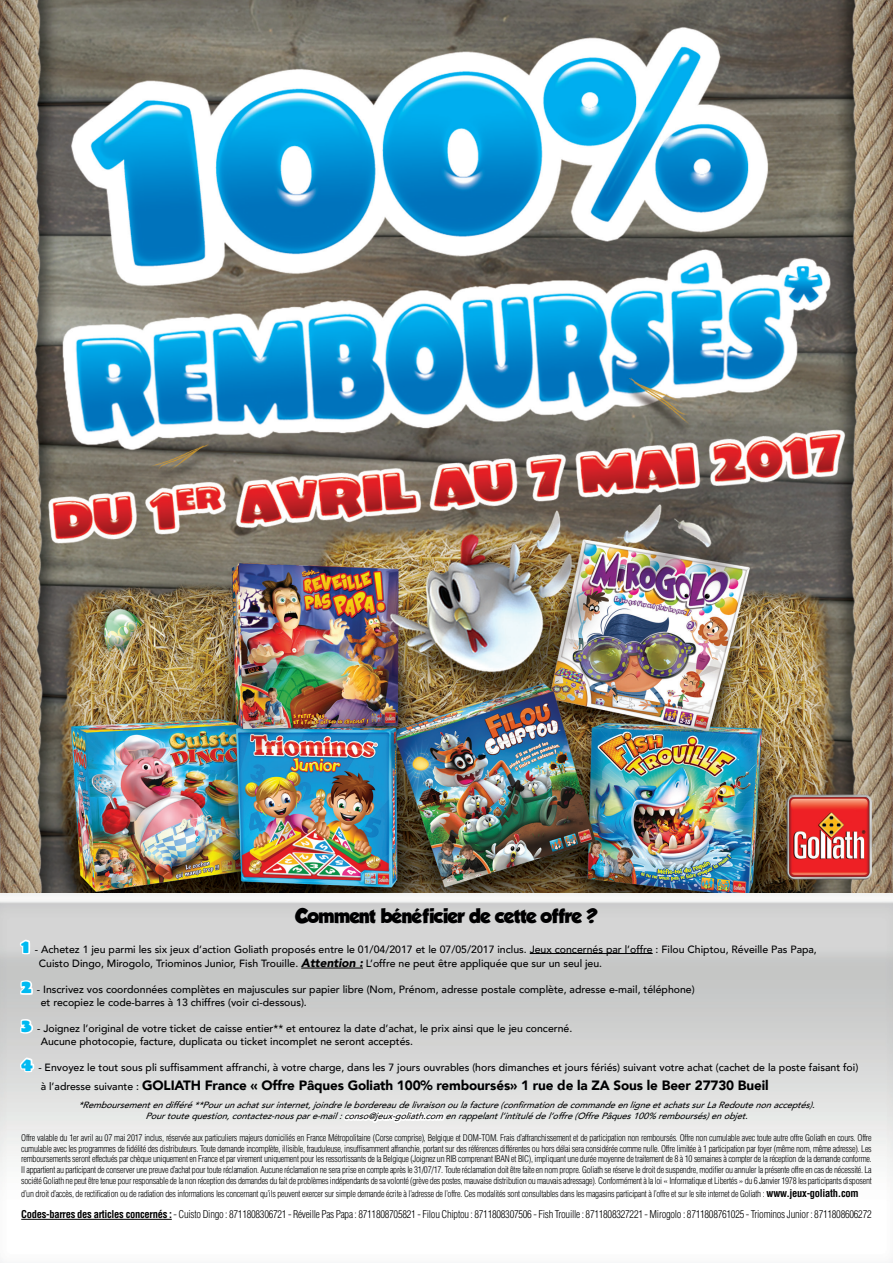
<style>
.page{position:relative;width:893px;height:1263px;background:#fff}
.page>*{position:absolute;margin:0;border:0;box-sizing:border-box;transform-origin:0 0}
.t1{font:18px "Groboldov";letter-spacing:-.025em;color:#000001}
.t2{font:900 13.5px "Avenir";letter-spacing:-.01em;color:#000001}
.t3{font:500 10.5px/12.6px "Avenir";color:#000001}
.t4{font:300 condensed 10.5px "Helvetica";letter-spacing:-.025em;color:#000001}
.t5{font:300 condensed 9px/10.8px "Helvetica";letter-spacing:-.025em;color:#000001;text-align:justify}
.t6{font:italic 500 9px/10.8px "Avenir";color:#000001;text-align:center}
.s1{font-family:"El Grande";font-weight:400;font-size:16.5px;color:#00baf1}
.s2{font-weight:900;font-style:italic;font-size:12px}
.s3{font-weight:500;font-size:10.5px}
.s4{font-weight:700;font-size:10.5px}
.s5{font-weight:700}
</style>
<div class="page">
<img style="left:0;top:0;width:893px;height:893px">
<img style="left:0;top:893px;width:893px;height:370px">
<hr style="left:530px;top:953px;width:123px;height:1px;background:#000001">
<hr style="left:301px;top:968px;width:62px;height:1px;background:#000001">
<hr style="left:21px;top:1219px;width:151px;height:1px;background:#000001">
<svg style="left:17px;top:937px;width:16px;height:20px"></svg>
<svg style="left:18px;top:979px;width:18px;height:18px"></svg>
<svg style="left:19px;top:1017px;width:16px;height:19px"></svg>
<svg style="left:18px;top:1055px;width:18px;height:20px"></svg>
<svg style="left:341px;top:1099px;width:106px;height:37px"></svg>
<svg style="left:763px;top:1166px;width:98px;height:76px"></svg>
<h1 class="t1" style="left:295px;top:902px;width:304px">Comment bénéficier de cette offre ?</h1>
<p class="t3" style="left:39px;top:941px;width:780px;line-height:14.4px;text-indent:-18px"><span class="s1">1</span> - Achetez 1 jeu parmi les six jeux d’action Goliath proposés entre le 01/04/2017 et le 07/05/2017 inclus. Jeux concernés par l’offre : Filou Chiptou, Réveille Pas Papa,<br>Cuisto Dingo, Mirogolo, Triominos Junior, Fish Trouille. <span class="s2">Attention :</span> L’offre ne peut être appliquée que sur un seul jeu.</p>
<p class="t3" style="left:41px;top:983px;width:655px;text-indent:-19px"><span class="s1">2</span> - Inscrivez vos coordonnées complètes en majuscules sur papier libre (Nom, Prénom, adresse postale complète, adresse e-mail, téléphone) et recopiez le code-barres à 13 chiffres (voir ci-dessous).</p>
<p class="t3" style="left:41px;top:1021px;width:533px;text-indent:-19px"><span class="s1">3</span> - Joignez l’original de votre ticket de caisse entier** et entourez la date d’achat, le prix ainsi que le jeu concerné.<br>Aucune photocopie, facture, duplicata ou ticket incomplet ne seront acceptés.</p>
<p class="t3" style="left:21px;top:1060px;width:838px"><span class="s1">4</span> - Envoyez le tout sous pli suffisamment affranchi, à votre charge, dans les 7 jours ouvrables (hors dimanches et jours fériés) suivant votre achat (cachet de la poste faisant foi)</p>
<h2 class="t2" style="left:41px;top:1074px;width:729px"><span class="s3">à l’adresse suivante :</span> GOLIATH France « Offre Pâques Goliath 100% remboursés» 1 rue de la ZA Sous le Beer 27730 Bueil</h2>
<p class="t6" style="left:78px;top:1099px;width:743px">*Remboursementendifféré**Pourunachatsurinternet,joindrelebordereaudelivraisonoulafacture(confirmationdecommandeenligneetachatssurLaRedoutenonacceptés).<br>Pourtoutequestion,contactez-nouspare-mail:conso@jeux-goliath.com enrappelantl’intitulédel’offre(OffrePâques100%remboursés)enobjet.</p>
<p class="t5" style="left:21px;top:1132px;width:852px">Offre valable du 1er avril au 07 mai 2017 inclus, réservée aux particuliers majeurs domiciliés en France Métropolitaine (Corse comprise), Belgique et DOM-TOM. Frais d’affranchissement et de participation non remboursés. Offre non cumulable avec toute autre offre Goliath en cours. Offre cumulable avec les programmes de fidélité des distributeurs. Toute demande incomplète, illisible, frauduleuse, insuffisamment affranchie, portant sur des références différentes ou hors délai sera considérée comme nulle. Offre limitée à 1 participation par foyer (même nom, même adresse). Les remboursements seront effectués par chèque uniquement en France et par virement uniquement pour les ressortissants de la Belgique (Joignez un RIB comprenant IBAN et BIC), impliquant une durée moyenne de traitement de 8 à 10 semaines à compter de la réception de la demande conforme.<br>Il appartient au participant de conserver une preuve d’achat pour toute réclamation. Aucune réclamation ne sera prise en compte après le 31/07/17. Toute réclamation doit être faite en nom propre. Goliath se réserve le droit de suspendre, modifier ou annuler la présente offre en cas de nécessité. La société Goliath ne peut être tenue pour responsable de la non réception des demandes du fait de problèmes indépendants de sa volonté (grève des postes, mauvaise distribution ou mauvais adressage). Conformément à la loi « Informatique et Libertés » du 6 Janvier 1978 les participants disposent</p>
<p class="t5" style="left:21px;top:1188px;width:839px">d’un droit d’accès, de rectification ou de radiation des informations les concernant qu’ils peuvent exercer sur simple demande écrite à l’adresse de l’offre. Ces modalités sont consultables dans les magasins participant à l’offre et sur le site internet de Goliath : <span class="s4">www.jeux-goliath.com</span></p>
<p class="t4" style="left:21px;top:1208px;width:852px"><span class="s5">Codes-barres des articles concernés :</span> - Cuisto Dingo : 8711808306721 - Réveille Pas Papa : 8711808705821 - Filou Chiptou : 8711808307506 - Fish Trouille : 8711808327221 - Mirogolo : 8711808761025 - Triominos Junior : 8711808606272</p>
</div>
